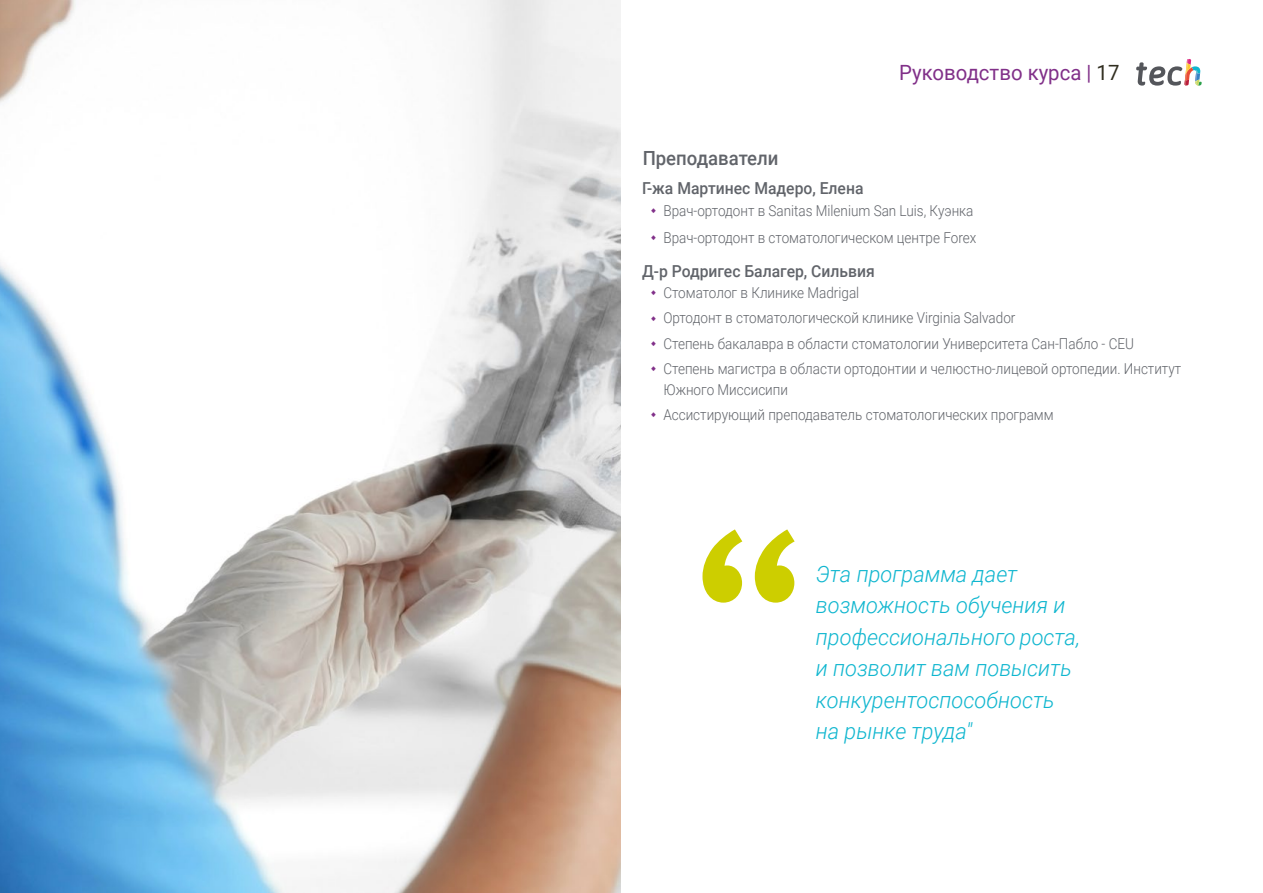
<style>
.page{position:relative;width:1263px;height:893px;background:#fff}
.page>*{position:absolute;margin:0;border:0;box-sizing:border-box;transform-origin:0 0}
.t1{font:italic 300 22.5px/31.5px "Roboto";color:#0fb6cf}
.t2{font:21px "Roboto";color:#813089}
.t3{font:500 19.5px "Roboto";color:#61646a;scale:.95 1}
.t4{font:500 16.5px "Roboto";color:#61646a;scale:.95 1}
.t5{font:300 15px/25.2px "Roboto";color:#61646a;scale:.9 1}
.s1{color:#312e20}
</style>
<div class="page">
<svg style="left:1136px;top:59px;width:66px;height:27px"></svg>
<img style="left:0;top:0;width:621px;height:893px">
<svg style="left:702px;top:529px;width:93px;height:74px"></svg>
<h2 class="t2" style="left:899px;top:57px;width:222px">Руководство курса | <span class="s1">17</span></h2>
<h3 class="t3" style="left:643px;top:144px;width:144px">Преподаватели</h3>
<p class="t4" style="left:642px;top:176px;width:235px">Г-жа Мартинес Мадеро, Елена</p>
<p class="t5" style="left:663px;top:197px;width:349px;line-height:26.7px">Врач-ортодонт в Sanitas Milenium San Luis, Куэнка<br>Врач-ортодонт в стоматологическом центре Forex</p>
<p class="t4" style="left:642px;top:260px;width:246px">Д-р Родригес Балагер, Сильвия</p>
<p class="t5" style="left:663px;top:280px;width:577px">Стоматолог в Клинике Madrigal<br>Ортодонт в стоматологической клинике Virginia Salvador<br>Степень бакалавра в области стоматологии Университета Сан-Пабло - CEU Степень магистра в области ортодонтии и челюстно-лицевой ортопедии. Институт</p>
<p class="t5" style="left:663px;top:376px;width:435px">Южного Миссисипи<br>Ассистирующий преподаватель стоматологических программ</p>
<h1 class="t1" style="left:816px;top:557px;width:266px">Эта программа дает возможность обучения и профессионального роста, и позволит вам повысить конкурентоспособность на рынке труда"</h1>
</div>
